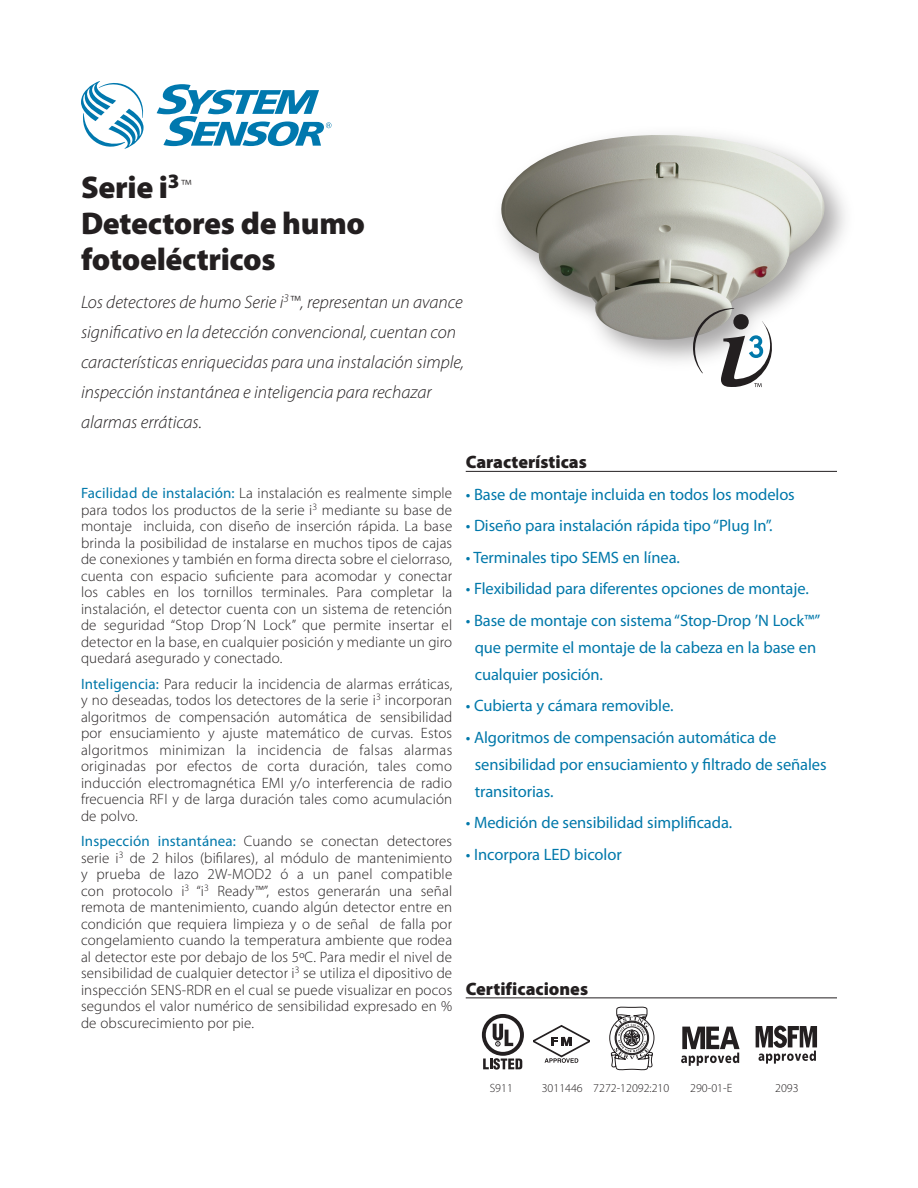
<style>
.page{position:relative;width:918px;height:1188px;background:#fff}
.page>*{position:absolute;margin:0;border:0;box-sizing:border-box;transform-origin:0 0}
.Title__Black_24_24{font:900 31.5px "Myriad Pro";letter-spacing:-.01em;color:#231f20}
.Intro__Lt_Italic_12{font:italic 300 18px/30px "Myriad Pro";color:#231f20}
.Sub_w_rule__Black_12{font:900 18px "Myriad Pro";color:#231f20}
.Highlight__9_12_FrkD{font:16.5px/27px "Myriad Pro";letter-spacing:-.005em;color:#0078aa}
.Body__10_12_Sabon{font:300 15px/16.5px "Myriad Pro";letter-spacing:.01em;color:#231f20;text-align:justify}
.Body_Small__Light_8{font:300 12px "Myriad Pro";color:#231f20}
.s1{font-weight:400;color:#0078aa}
</style>
<div class="page">
<svg style="left:81px;top:81px;width:63px;height:68px"></svg>
<svg style="left:157px;top:84px;width:174px;height:62px"></svg>
<hr style="left:466px;top:998px;width:371px;height:1px;background:#231f20">
<svg style="left:482px;top:1014px;width:42px;height:56px"></svg>
<svg style="left:609px;top:1007px;width:45px;height:64px"></svg>
<svg style="left:681px;top:1027px;width:59px;height:39px"></svg>
<svg style="left:756px;top:1026px;width:61px;height:38px"></svg>
<svg style="left:533px;top:1025px;width:57px;height:38px"></svg>
<hr style="left:466px;top:471px;width:371px;height:1px;background:#231f20">
<div style="left:492px;top:126px;width:363px;height:244px;background:#231f20;opacity:.4"></div>
<img style="left:500px;top:133px;width:325px;height:208px">
<svg style="left:693px;top:308px;width:79px;height:79px"></svg>
<p class="Title__Black_24_24" style="left:81px;top:166px;width:112px">Serie i<sup>3</sup><sup>™</sup></p>
<p class="Title__Black_24_24" style="left:81px;top:202px;width:286px">Detectores de humo</p>
<p class="Title__Black_24_24" style="left:81px;top:238px;width:196px">fotoeléctricos</p>
<p class="Intro__Lt_Italic_12" style="left:81px;top:286px;width:385px">Los detectores de humo Serie i<sup>3</sup>™, representan un avance significativo en la detección convencional, cuentan con características enriquecidas para una instalación simple, inspección instantánea e inteligencia para rechazar alarmas erráticas.</p>
<p class="Body__10_12_Sabon" style="left:81px;top:485px;width:373px"><span class="s1">Facilidad de instalación:</span> La instalación es realmente simple para todos los productos de la serie i<sup>3</sup> mediante su base de montaje incluida, con diseño de inserción rápida. La base brinda la posibilidad de instalarse en muchos tipos de cajas de conexiones y también en forma directa sobre el cielorraso, cuenta con espacio suficiente para acomodar y conectar los cables en los tornillos terminales. Para completar la instalación, el detector cuenta con un sistema de retención de seguridad “Stop Drop´N Lock” que permite insertar el detector en la base, en cualquier posición y mediante un giro quedará asegurado y conectado.</p>
<p class="Body__10_12_Sabon" style="left:81px;top:675px;width:373px"><span class="s1">Inteligencia:</span> Para reducir la incidencia de alarmas erráticas, y no deseadas, todos los detectores de la serie i<sup>3</sup> incorporan algoritmos de compensación automática de sensibilidad por ensuciamiento y ajuste matemático de curvas. Estos algoritmos minimizan la incidencia de falsas alarmas originadas por efectos de corta duración, tales como inducción electromagnética EMI y/o interferencia de radio frecuencia RFI y de larga duración tales como acumulación de polvo.</p>
<p class="Body__10_12_Sabon" style="left:81px;top:833px;width:373px"><span class="s1">Inspección instantánea:</span> Cuando se conectan detectores serie i<sup>3</sup> de 2 hilos (bifilares), al módulo de mantenimiento y prueba de lazo 2W-MOD2 ó a un panel compatible con protocolo i<sup>3</sup> “i<sup>3</sup> Ready™”, estos generarán una señal remota de mantenimiento, cuando algún detector entre en condición que requiera limpieza y o de señal de falla por congelamiento cuando la temperatura ambiente que rodea al detector este por debajo de los 5ºC. Para medir el nivel de sensibilidad de cualquier detector i<sup>3</sup> se utiliza el dipositivo de inspección SENS-RDR en el cual se puede visualizar en pocos segundos el valor numérico de sensibilidad expresado en % de obscurecimiento por pie.</p>
<p class="Sub_w_rule__Black_12" style="left:466px;top:450px;width:123px">Características</p>
<p class="Highlight__9_12_FrkD" style="left:466px;top:480px;width:331px">• Base de montaje incluida en todos los modelos</p>
<p class="Highlight__9_12_FrkD" style="left:466px;top:512px;width:308px">• Diseño para instalación rápida tipo “Plug In”.</p>
<p class="Highlight__9_12_FrkD" style="left:466px;top:543px;width:216px">• Terminales tipo SEMS en línea.</p>
<p class="Highlight__9_12_FrkD" style="left:466px;top:575px;width:345px">• Flexibilidad para diferentes opciones de montaje.</p>
<p class="Highlight__9_12_FrkD" style="left:475px;top:606px;width:347px;text-indent:-9px">• Base de montaje con sistema “Stop-Drop ’N Lock™” que permite el montaje de la cabeza en la base en cualquier posición.</p>
<p class="Highlight__9_12_FrkD" style="left:466px;top:692px;width:209px">• Cubierta y cámara removible.</p>
<p class="Highlight__9_12_FrkD" style="left:475px;top:723px;width:353px;text-indent:-9px">• Algoritmos de compensación automática de sensibilidad por ensuciamiento y filtrado de señales transitorias.</p>
<p class="Highlight__9_12_FrkD" style="left:466px;top:809px;width:268px">• Medición de sensibilidad simplificada.</p>
<p class="Highlight__9_12_FrkD" style="left:466px;top:840px;width:158px">• Incorpora LED bicolor</p>
<p class="Sub_w_rule__Black_12" style="left:466px;top:976px;width:124px">Certificaciones</p>
<p class="Body_Small__Light_8" style="left:490px;top:1081px;width:25px">S911</p>
<p class="Body_Small__Light_8" style="left:542px;top:1081px;width:129px">3011446 7272-12092:210</p>
<p class="Body_Small__Light_8" style="left:690px;top:1081px;width:44px">290-01-E</p>
<p class="Body_Small__Light_8" style="left:775px;top:1081px;width:25px">2093</p>
</div>
